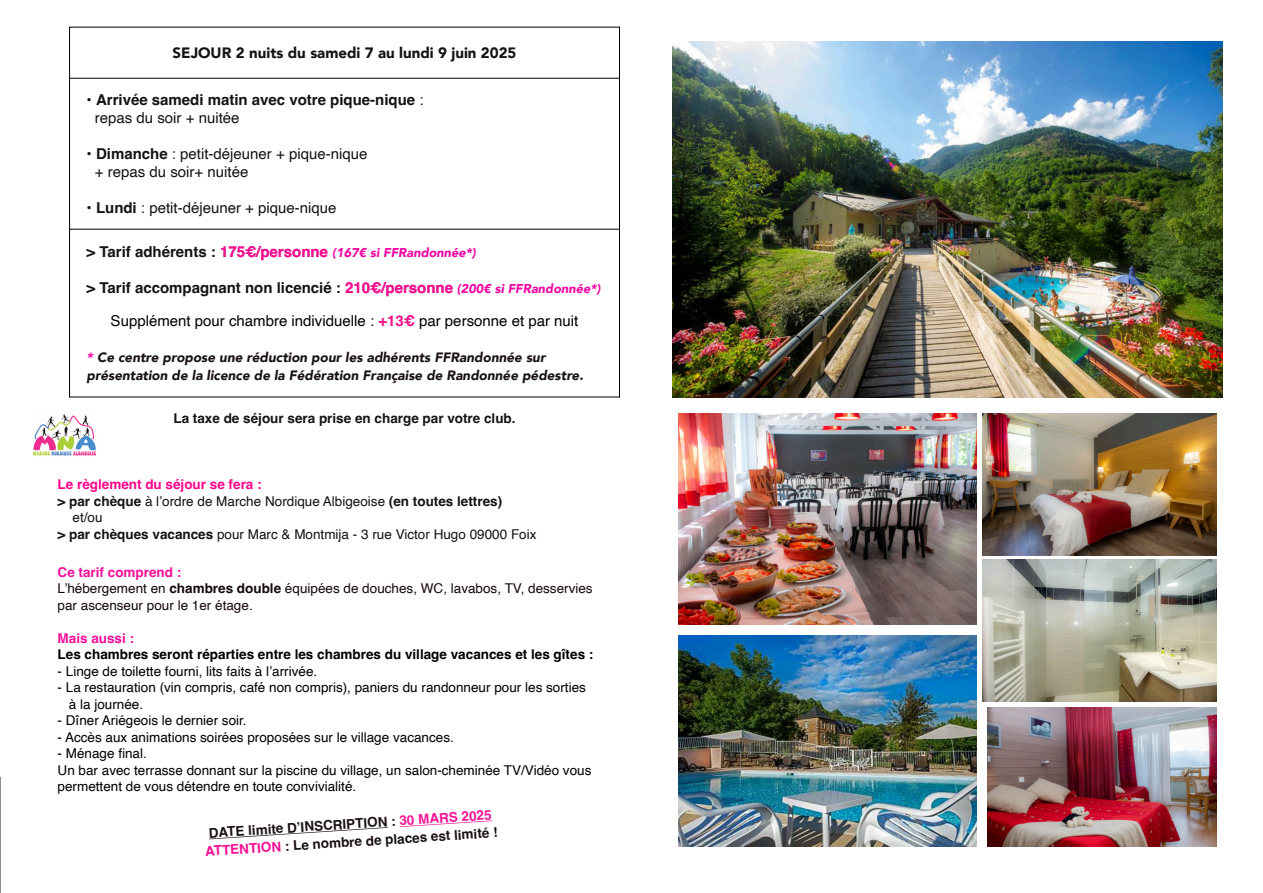
<style>
.page{position:relative;width:1263px;height:893px;background:#fff}
.page>*{position:absolute;margin:0;border:0;box-sizing:border-box;transform-origin:0 0}
.t1{font:700 15px "Helvetica";color:#141413}
.t2{font:15px "Helvetica";color:#141413}
.t3{font:15px "Helvetica";color:#000}
.t4{font:900 15px "Avenir";color:#141413}
.t5{font:13.5px "Helvetica";color:#000}
.t6{font:13.5px "Helvetica";color:#141413}
.t7{font:italic 900 13.5px "Avenir";color:#1a1017}
.t8{font:13.5px "Helvetica";color:#170909}
.t9{font:700 13.5px "Helvetica";color:#000}
.t10{font:700 13.5px "Helvetica";color:#1b1117}
.t11{font:700 13.5px "Helvetica";color:#141413}
.t12{font:700 13.5px "Helvetica";color:#f71098}
.t13{font:700 13.5px "Helvetica";color:#ff048b}
.t14{font:italic 900 12.75px "Avenir";color:#f206a4}
.s1{font-weight:400}
.s2{font-weight:700}
.s3{color:#f91291}
.s4{font-weight:700;color:#f30f89}
.s5{color:#fa0caa}
.s6{color:#f71597}
.s7{color:#f80f95}
</style>
<div class="page">
<svg style="left:0;top:776px;width:1px;height:117px"></svg>
<img style="left:672px;top:41px;width:550px;height:356px">
<svg style="left:209px;top:827px;width:179px;height:12px"></svg>
<svg style="left:400px;top:820px;width:92px;height:7px"></svg>
<img style="left:982px;top:559px;width:235px;height:142px">
<img style="left:987px;top:708px;width:230px;height:139px">
<img style="left:982px;top:414px;width:235px;height:141px">
<img style="left:678px;top:414px;width:298px;height:211px">
<img style="left:678px;top:636px;width:298px;height:211px">
<svg style="left:221px;top:246px;width:107px;height:14px"></svg>
<svg style="left:346px;top:282px;width:107px;height:14px"></svg>
<hr style="left:69px;top:27px;width:1px;height:370px;background:#000">
<hr style="left:619px;top:27px;width:1px;height:370px;background:#000">
<hr style="left:70px;top:27px;width:549px;height:1px;background:#000">
<hr style="left:70px;top:78px;width:549px;height:1px;background:#000">
<hr style="left:70px;top:229px;width:549px;height:1px;background:#000">
<hr style="left:70px;top:397px;width:549px;height:1px;background:#000">
<img style="left:33px;top:414px;width:63px;height:42px">
<p class="t4" style="left:173px;top:43px;width:345px">SEJOUR 2 nuits du samedi 7 au lundi 9 juin 2025</p>
<p class="t1" style="left:87px;top:94px;width:339px"><span class="s1">•</span> Arrivée samedi matin avec votre pique-nique <span class="s1">:</span></p>
<p class="t2" style="left:95px;top:112px;width:146px">repas du soir + nuitée</p>
<p class="t2" style="left:87px;top:148px;width:282px">• <span class="s2">Dimanche</span> : petit-déjeuner + pique-nique</p>
<p class="t2" style="left:95px;top:166px;width:155px">+ repas du soir+ nuitée</p>
<p class="t2" style="left:87px;top:202px;width:251px">• <span class="s2">Lundi</span> : petit-déjeuner + pique-nique</p>
<p class="t1" style="left:87px;top:246px;width:243px">&gt; Tarif adhérents : <span class="s3">175€/personne</span></p>
<p class="t14" style="left:332px;top:244px;width:145px">(167€ si FFRandonnée*)</p>
<p class="t1" style="left:87px;top:282px;width:368px">&gt; Tarif accompagnant non licencié : <span class="s3">210€/personne</span></p>
<p class="t14" style="left:457px;top:280px;width:145px">(200€ si FFRandonnée*)</p>
<p class="t3" style="left:111px;top:315px;width:469px">Supplément pour chambre individuelle : <span class="s4">+13€</span> par personne et par nuit</p>
<p class="t7" style="left:87px;top:348px;width:460px"><span class="s5">*</span> Ce centre propose une réduction pour les adhérents FFRandonnée sur</p>
<p class="t7" style="left:87px;top:366px;width:498px">présentation de la licence de la Fédération Française de Randonnée pédestre.</p>
<p class="t11" style="left:173px;top:413px;width:344px">La taxe de séjour sera prise en charge par votre club.</p>
<p class="t13" style="left:58px;top:479px;width:206px">Le règlement du séjour se fera :</p>
<p class="t6" style="left:58px;top:496px;width:446px"><span class="s2">&gt; par chèque</span> à l’ordre de Marche Nordique Albigeoise <span class="s2">(en toutes lettres)</span></p>
<p class="t6" style="left:73px;top:512px;width:32px">et/ou</p>
<p class="t6" style="left:58px;top:529px;width:480px"><span class="s2">&gt; par chèques vacances</span> pour Marc &amp; Montmĳa - 3 rue Victor Hugo 09000 Foix</p>
<p class="t12" style="left:58px;top:567px;width:125px">Ce tarif comprend :</p>
<p class="t8" style="left:58px;top:583px;width:537px">L’hébergement en <span class="s2">chambres double</span> équipées de douches, WC, lavabos, TV, desservies</p>
<p class="t8" style="left:58px;top:600px;width:197px">par ascenseur pour le 1er étage.</p>
<p class="t12" style="left:58px;top:633px;width:78px">Mais aussi :</p>
<p class="t9" style="left:58px;top:649px;width:537px">Les chambres seront réparties entre les chambres du village vacances et les gîtes :</p>
<p class="t5" style="left:58px;top:666px;width:261px">- Linge de toilette fourni, lits faits à l’arrivée.</p>
<p class="t5" style="left:58px;top:682px;width:530px">- La restauration (vin compris, café non compris), paniers du randonneur pour les sorties</p>
<p class="t5" style="left:69px;top:699px;width:76px">à la journée.</p>
<p class="t5" style="left:58px;top:715px;width:191px">- Dîner Ariégeois le dernier soir.</p>
<p class="t5" style="left:58px;top:732px;width:398px">- Accès aux animations soirées proposées sur le village vacances.</p>
<p class="t5" style="left:58px;top:748px;width:91px">- Ménage final.</p>
<p class="t5" style="left:58px;top:765px;width:535px">Un bar avec terrasse donnant sur la piscine du village, un salon-cheminée TV/Vidéo vous</p>
<p class="t5" style="left:58px;top:781px;width:300px">permettent de vous détendre en toute convivialité.</p>
<p class="t10" style="left:208px;top:828px;width:285px;rotate:-4deg">DATE limite D’INSCRIPTION : <span class="s6">30 MARS 2025</span></p>
<p class="t10" style="left:205px;top:847px;width:295px;rotate:-4deg"><span class="s7">ATTENTION</span> : Le nombre de places est limité !</p>
</div>
